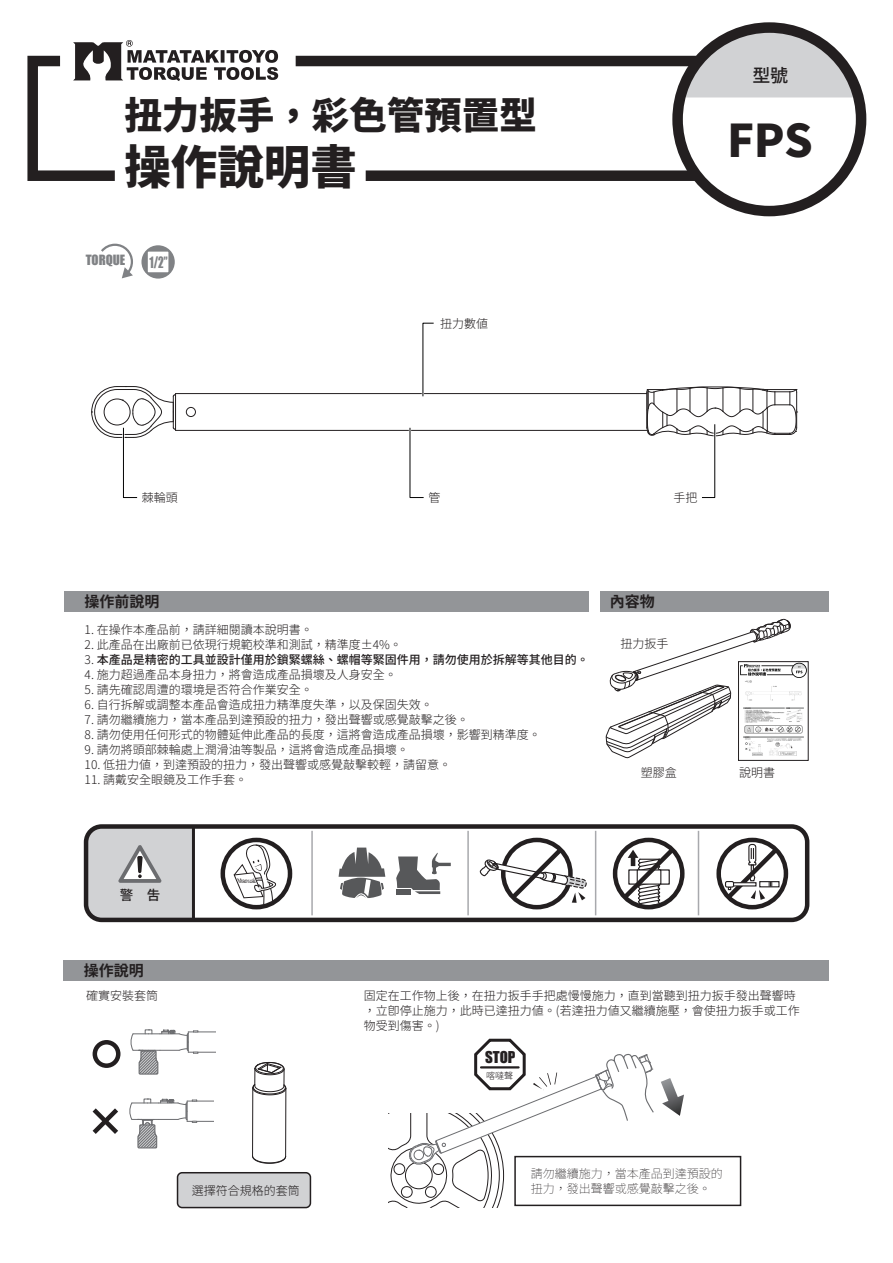
<style>
.page{position:relative;width:893px;height:1263px;background:#fff}
.page>*{position:absolute;margin:0;border:0;box-sizing:border-box;transform-origin:0 0}
.t1{font:46.5px "Gen Yo Gothic TW Heavy TTF";color:#231f20}
.t2{font:45px "Gen Yo Gothic TW Heavy TTF";color:#231f20}
.t3{font:37.5px "Gen Yo Gothic TW Heavy TTF";color:#231f20}
.t4{font:18px "Gen Yo Gothic TW Medium TTF";color:#231f20}
.t5{font:15px "Gen Yo Gothic TW Bold TTF";color:#231f20}
.t6{font:15px "Impact";color:#231f20}
.t7{font:14.4px "Impact";color:#808285;scale:.78 1}
.t8{font:13.5px "Gen Yo Gothic TW Medium TTF";color:#231f20}
.t9{font:13.05px "Impact";color:#808285}
.t10{font:12px/15px "Gen Yo Gothic TW Light TTF";color:#231f20}
.t11{font:12px "Gen Yo Gothic TW Medium TTF";color:#231f20}
.t12{font:12px/15px "Gen Yo Gothic TW Extra Light TTF";color:#231f20}
.t13{font:9px "Gen Yo Gothic TW Light TTF";color:#231f20}
.t14{font:italic 6.3px "Arial";color:#231f20;scale:.83 1}
.s1{font-family:"Gen Yo Gothic TW Light TTF"}
</style>
<div class="page">
<div style="left:93px;top:1040px;width:27px;height:28px;border:4px solid #231f20;border-radius:50%"></div>
<svg style="left:92px;top:1108px;width:26px;height:26px"></svg>
<svg style="left:130px;top:1029px;width:85px;height:46px"></svg>
<svg style="left:129px;top:1099px;width:85px;height:50px"></svg>
<div style="left:64px;top:591px;width:524px;height:20px;background:#939598"></div>
<div style="left:600px;top:591px;width:229px;height:20px;background:#939598"></div>
<div style="left:186px;top:407px;width:10px;height:10px;border:1px solid #231f20;border-radius:50%"></div>
<hr style="left:176px;top:393px;width:471px;height:1px;background:#231f20">
<hr style="left:176px;top:430px;width:471px;height:1px;background:#231f20">
<div style="left:64px;top:960px;width:765px;height:21px;background:#939598"></div>
<svg style="left:141px;top:245px;width:34px;height:34px"></svg>
<div style="left:148px;top:252px;width:20px;height:20px;background:#fff"></div>
<svg style="left:421px;top:322px;width:15px;height:75px"></svg>
<svg style="left:646px;top:386px;width:152px;height:112px"></svg>
<svg style="left:408px;top:427px;width:18px;height:71px"></svg>
<svg style="left:91px;top:386px;width:85px;height:112px"></svg>
<svg style="left:101px;top:243px;width:32px;height:35px"></svg>
<div style="left:501px;top:838px;width:72px;height:71px;border:4px solid #231f20;border-radius:50%"></div>
<div style="left:84px;top:824px;width:725px;height:98px;border:4px solid #231f20;border-radius:16px"></div>
<svg style="left:218px;top:835px;width:76px;height:76px"></svg>
<svg style="left:223px;top:840px;width:67px;height:67px"></svg>
<div style="left:221px;top:838px;width:71px;height:71px;border:4px solid #231f20;border-radius:50%"></div>
<div style="left:716px;top:838px;width:72px;height:71px;border:4px solid #231f20;border-radius:50%"></div>
<svg style="left:233px;top:843px;width:45px;height:62px"></svg>
<svg style="left:339px;top:847px;width:46px;height:51px"></svg>
<svg style="left:396px;top:852px;width:55px;height:42px"></svg>
<div style="left:613px;top:838px;width:71px;height:71px;border:4px solid #231f20;border-radius:50%"></div>
<svg style="left:86px;top:826px;width:106px;height:94px;background:#bfbfc1"></svg>
<hr style="left:698px;top:831px;width:1px;height:84px;background:#a8a9ad">
<hr style="left:595px;top:831px;width:1px;height:84px;background:#a8a9ad">
<hr style="left:467px;top:831px;width:2px;height:84px;background:#a8a9ad">
<hr style="left:311px;top:831px;width:2px;height:84px;background:#a8a9ad">
<hr style="left:192px;top:826px;width:3px;height:94px;background:#231f20">
<svg style="left:618px;top:843px;width:61px;height:61px"></svg>
<svg style="left:722px;top:843px;width:61px;height:61px"></svg>
<svg style="left:479px;top:843px;width:108px;height:61px"></svg>
<img style="left:791px;top:663px;width:15px;height:93px">
<svg style="left:606px;top:619px;width:185px;height:139px"></svg>
<div style="left:514px;top:1156px;width:227px;height:50px;border:2px solid #231f20"></div>
<svg style="left:661px;top:1078px;width:23px;height:38px"></svg>
<svg style="left:388px;top:1038px;width:266px;height:169px"></svg>
<hr style="left:481px;top:1066px;width:38px;height:2px;background:#231f20">
<div style="left:178px;top:1173px;width:132px;height:34px;background:#d1d2d4;border-radius:5px"></div>
<div style="left:177px;top:1172px;width:134px;height:36px;border:2px solid #231f20;border-radius:5px"></div>
<hr style="left:285px;top:1088px;width:1px;height:68px;background:#231f20">
<hr style="left:252px;top:1088px;width:1px;height:68px;background:#231f20">
<svg style="left:252px;top:1155px;width:34px;height:9px"></svg>
<svg style="left:252px;top:1062px;width:34px;height:33px"></svg>
<svg style="left:681px;top:28px;width:177px;height:69px"></svg>
<div style="left:672px;top:22px;width:194px;height:194px;border:10px solid #231f20;border-radius:50%"></div>
<div style="left:296px;top:56px;width:401px;height:10px;background:#231f20"></div>
<svg style="left:27px;top:40px;width:251px;height:141px"></svg>
<div style="left:366px;top:170px;width:330px;height:11px;background:#231f20"></div>
<h3 class="t3" style="left:124px;top:94px;width:414px">扭力扳手，彩色管預置型</h3>
<h1 class="t1" style="left:124px;top:140px;width:234px">操作說明書</h1>
<p class="t9" style="left:86px;top:250px;width:41px">TORQUE</p>
<p class="t7" style="left:150px;top:251px;width:25px">1/2”</p>
<p class="t10" style="left:440px;top:316px;width:49px">扭力數値</p>
<h3 class="t4" style="left:752px;top:65px;width:37px">型號</h3>
<h2 class="t2" style="left:727px;top:115px;width:87px">FPS</h2>
<p class="t10" style="left:142px;top:490px;width:37px">棘輪頭</p>
<p class="t10" style="left:428px;top:490px;width:13px">管</p>
<p class="t10" style="left:673px;top:490px;width:25px">手把</p>
<p class="t5" style="left:85px;top:593px;width:76px">操作前說明</p>
<p class="t5" style="left:610px;top:593px;width:46px">內容物</p>
<p class="t10" style="left:85px;top:622px;width:230px">1. 在操作本產品前，請詳細閱讀本說明書。</p>
<p class="t10" style="left:85px;top:637px;width:319px">2. 此產品在出廠前已依現行規範校準和測試，精準度±4%。</p>
<p class="t11" style="left:85px;top:652px;width:506px"><span class="s1">3.</span> 本產品是精密的工具並設計僅用於鎖緊螺絲、螺帽等緊固件用，請勿使用於拆解等其他目的。</p>
<p class="t10" style="left:85px;top:667px;width:314px">4. 施力超過產品本身扭力，將會造成產品損壞及人身安全。</p>
<p class="t10" style="left:85px;top:682px;width:230px">5. 請先確認周遭的環境是否符合作業安全。</p>
<p class="t10" style="left:85px;top:697px;width:350px">6. 自行拆解或調整本產品會造成扭力精準度失準，以及保固失效。</p>
<p class="t10" style="left:85px;top:712px;width:386px">7. 請勿繼續施力，當本產品到達預設的扭力，發出聲響或感覺敲擊之後。</p>
<p class="t10" style="left:85px;top:727px;width:458px">8. 請勿使用任何形式的物體延伸此產品的長度，這將會造成產品損壞，影響到精準度。</p>
<p class="t10" style="left:85px;top:742px;width:326px">9. 請勿將頭部棘輪處上潤滑油等製品，這將會造成產品損壞。</p>
<p class="t10" style="left:85px;top:757px;width:368px">10. 低扭力値，到達預設的扭力，發出聲響或感覺敲擊較輕，請留意。</p>
<p class="t10" style="left:85px;top:772px;width:164px">11. 請戴安全眼鏡及工作手套。</p>
<p class="t10" style="left:621px;top:636px;width:49px">扭力扳手</p>
<p class="t10" style="left:641px;top:765px;width:37px">塑膠盒</p>
<p class="t10" style="left:739px;top:765px;width:37px">說明書</p>
<p class="t8" style="left:120px;top:887px;width:42px">警　吿</p>
<p class="t14" style="left:239px;top:877px;width:27px">Manual</p>
<p class="t5" style="left:84px;top:962px;width:61px">操作說明</p>
<p class="t10" style="left:86px;top:988px;width:73px">確實安裝套筒</p>
<p class="t10" style="left:192px;top:1183px;width:109px">選擇符合規格的套筒</p>
<p class="t10" style="left:364px;top:988px;width:437px">固定在工作物上後，在扭力扳手手把處慢慢施力，直到當聽到扭力扳手發出聲響時，立即停止施力，此時已達扭力値。(若達扭力値又繼續施壓，會使扭力扳手或工作物受到傷害。)</p>
<p class="t6" style="left:485px;top:1045px;width:32px">STOP</p>
<p class="t13" style="left:486px;top:1071px;width:28px">喀噠聲</p>
<p class="t12" style="left:531px;top:1166px;width:193px">請勿繼續施力，當本產品到達預設的扭力，發出聲響或感覺敲擊之後。</p>
</div>
